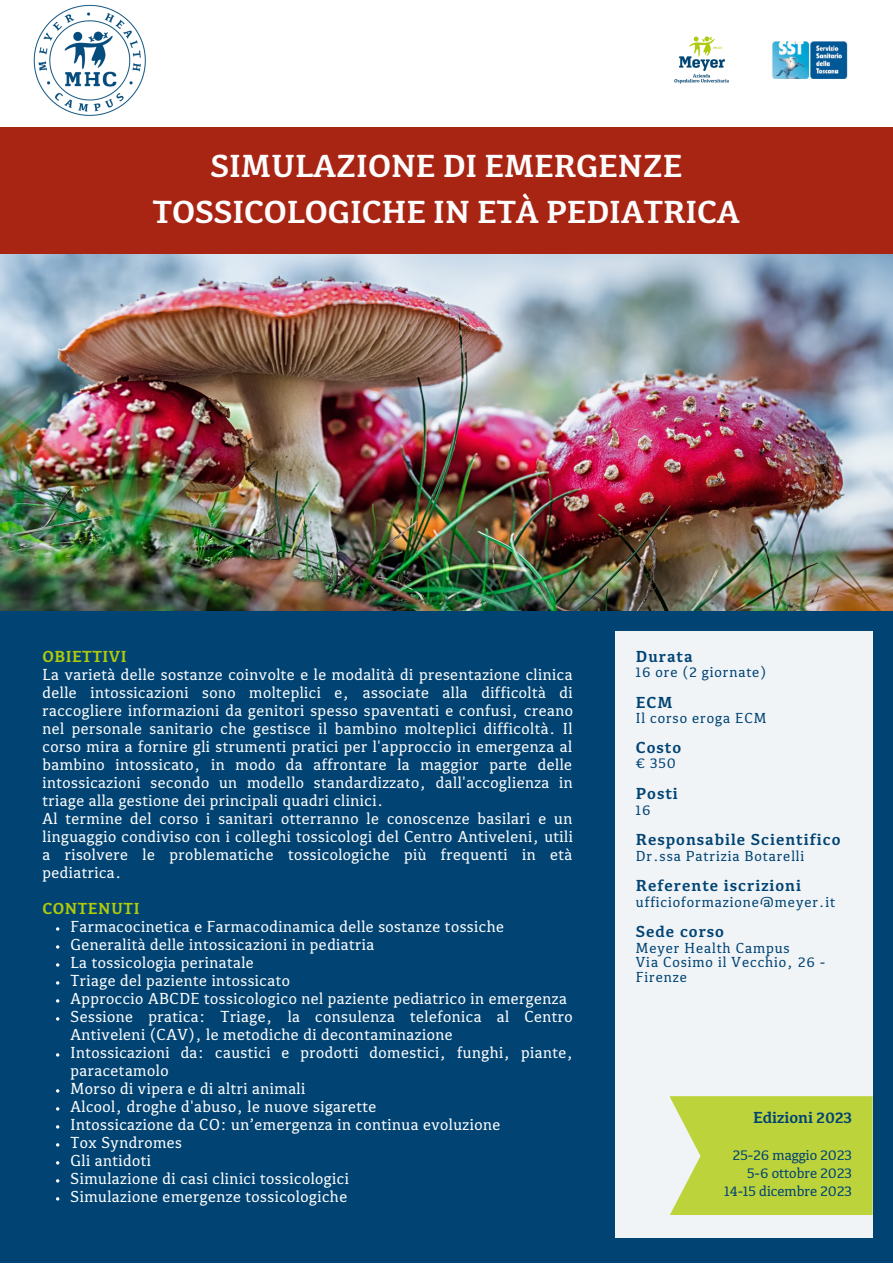
<style>
.page{position:relative;width:893px;height:1264px;background:#fff}
.page>*{position:absolute;margin:0;border:0;box-sizing:border-box;transform-origin:0 0}
.t1{font:700 33px/46px "Kefa III";color:#fdfdfd;text-align:center}
.t2{font:16.5px/18px "Kefa III";letter-spacing:.03em;color:#fdfdfd}
.t3{font:700 16.5px "Kefa III";letter-spacing:.06em;color:#014474}
.t4{font:700 16.5px "Kefa III";letter-spacing:.03em;color:#afcb08}
.t5{font:700 16.5px "Kefa III";color:#014474}
.t6{font:15px/14.5px "Kefa III";letter-spacing:.06em;color:#014474}
.t7{font:15px/18px "Kefa III";color:#014474;text-align:right}
</style>
<div class="page">
<div style="left:0;top:0;width:892px;height:1262px;background:#014474"></div>
<div style="left:0;top:0;width:892px;height:129px;background:#fff"></div>
<div style="left:0;top:127px;width:892px;height:138px;background:#a82514"></div>
<img style="left:0;top:254px;width:892px;height:357px">
<img style="left:33px;top:4px;width:113px;height:112px">
<div style="left:615px;top:631px;width:257px;height:606px;background:#f1f4f7"></div>
<svg style="left:670px;top:1096px;width:202px;height:118px;background:#c0d549"></svg>
<img style="left:771px;top:41px;width:76px;height:38px">
<img style="left:674px;top:36px;width:55px;height:48px">
<h1 class="t1" style="left:153px;top:145px;width:588px">SIMULAZIONE DI EMERGENZE<br>TOSSICOLOGICHE IN ETÀ PEDIATRICA</h1>
<p class="t4" style="left:42px;top:649px;width:86px">OBIETTIVI</p>
<p class="t2" style="left:42px;top:666px;width:532px">La varietà delle sostanze coinvolte e le modalità di presentazione clinica delle intossicazioni sono molteplici e, associate alla difficoltà di raccogliere informazioni da genitori spesso spaventati e confusi, creano nel personale sanitario che gestisce il bambino molteplici difficoltà. Il corso mira a fornire gli strumenti pratici per l'approccio in emergenza al bambino intossicato, in modo da affrontare la maggior parte delle intossicazioni secondo un modello standardizzato, dall'accoglienza in triage alla gestione dei principali quadri clinici.<br>Al termine del corso i sanitari otterranno le conoscenze basilari e un linguaggio condiviso con i colleghi tossicologi del Centro Antiveleni, utili a risolvere le problematiche tossicologiche più frequenti in età pediatrica.</p>
<p class="t4" style="left:42px;top:900px;width:99px">CONTENUTI</p>
<p class="t2" style="left:71px;top:918px;width:504px">Farmacocinetica e Farmacodinamica delle sostanze tossiche Generalità delle intossicazioni in pediatria<br>La tossicologia perinatale<br>Triage del paziente intossicato<br>Approccio ABCDE tossicologico nel paziente pediatrico in emergenza Sessione pratica: Triage, la consulenza telefonica al Centro Antiveleni (CAV), le metodiche di decontaminazione<br>Intossicazioni da: caustici e prodotti domestici, funghi, piante, paracetamolo<br>Morso di vipera e di altri animali<br>Alcool, droghe d'abuso, le nuove sigarette<br>Intossicazione da CO: un’emergenza in continua evoluzione<br>Tox Syndromes<br>Gli antidoti<br>Simulazione di casi clinici tossicologici<br>Simulazione emergenze tossicologiche</p>
<p class="t3" style="left:635px;top:648px;width:58px">Durata</p>
<p class="t6" style="left:635px;top:666px;width:132px">16 ore (2 giornate)</p>
<p class="t3" style="left:635px;top:694px;width:38px">ECM</p>
<p class="t6" style="left:635px;top:712px;width:132px">Il corso eroga ECM</p>
<p class="t3" style="left:635px;top:739px;width:47px">Costo</p>
<p class="t6" style="left:635px;top:757px;width:41px">€ 350</p>
<p class="t3" style="left:635px;top:786px;width:43px">Posti</p>
<p class="t6" style="left:635px;top:803px;width:16px">16</p>
<p class="t3" style="left:635px;top:832px;width:206px">Responsabile Scientifico</p>
<p class="t6" style="left:635px;top:849px;width:170px">Dr.ssa Patrizia Botarelli</p>
<p class="t3" style="left:635px;top:878px;width:167px">Referente iscrizioni</p>
<p class="t6" style="left:635px;top:895px;width:201px">ufficioformazione@meyer.it</p>
<p class="t3" style="left:635px;top:924px;width:90px">Sede corso</p>
<p class="t6" style="left:635px;top:941px;width:191px">Meyer Health Campus<br>Via Cosimo il Vecchio, 26 -<br>Firenze</p>
<p class="t5" style="left:753px;top:1109px;width:100px">Edizioni 2023</p>
<p class="t7" style="left:724px;top:1146px;width:129px">25-26 maggio 2023<br>5-6 ottobre 2023<br>14-15 dicembre 2023</p>
</div>
